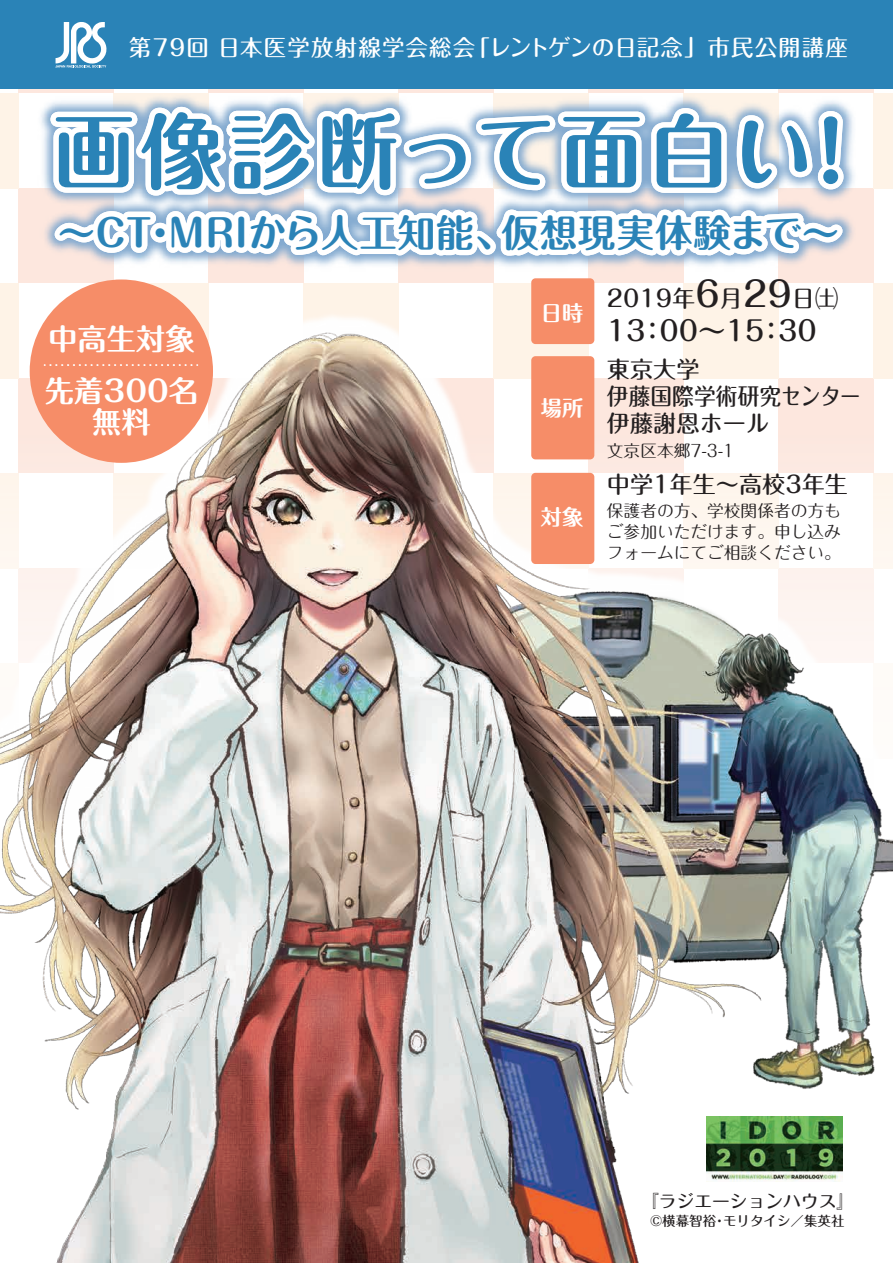
<style>
.page{position:relative;width:893px;height:1263px;background:#fff}
.page>*{position:absolute;margin:0;border:0;box-sizing:border-box;transform-origin:0 0}
.t1{font:700 81.9px "Maru Fo Pro";letter-spacing:.055em;color:#2a83b7}
.t2{font:700 37.5px "Maru Fo Pro";letter-spacing:.025em;color:#2a83b7}
.t3{font:500 34.8px "Maru Fo Pro";color:#231f20}
.t4{font:700 29.4px/52.1px "Maru Fo Pro";color:#fff}
.t5{font:500 27.45px "Maru Fo Pro";color:#231f20}
.t6{font:500 23.25px/27px "Maru Fo Pro";color:#231f20}
.t7{font:500 23.1px "Maru Fo Pro";color:#231f20}
.t8{font:500 22.5px "Maru Fo Pro";letter-spacing:.005em;color:#fff}
.t9{font:500 22.5px "Maru Fo Pro";letter-spacing:.05em;color:#fff}
.t10{font:700 21.3px "Maru Fo Pro";color:#fff}
.t11{font:500 17.7px "Maru Fo Pro";color:#231f20}
.t12{font:16.65px/21px "Maru Fo Pro";color:#231f20;text-align:justify}
.t13{font:500 13.5px "Maru Fo Pro";color:#231f20}
</style>
<div class="page">
<img style="left:0;top:326px;width:893px;height:937px">
<div style="left:0;top:0;width:893px;height:88px;background:#2a83b7"></div>
<div style="left:531px;top:278px;width:63px;height:66px;background:#f68d68;border-radius:4px"></div>
<div style="left:531px;top:473px;width:63px;height:91px;background:#f68d68;border-radius:4px"></div>
<div style="left:531px;top:356px;width:63px;height:103px;background:#f68d68;border-radius:4px"></div>
<img style="left:0;top:88px;width:893px;height:238px">
<div style="left:30px;top:279px;width:183px;height:184px;background:#f68d68;border-radius:50%"></div>
<svg style="left:45px;top:364px;width:153px;height:2px"></svg>
<svg style="left:646px;top:1185px;width:202px;height:52px"></svg>
<svg style="left:45px;top:22px;width:804px;height:299px"></svg>
<img style="left:707px;top:1116px;width:136px;height:65px">
<h3 class="t8" style="left:467px;top:30px;width:382px">「レントゲンの日記念」市民公開講座</h3>
<h3 class="t9" style="left:129px;top:30px;width:348px">第79回日本医学放射線学会総会</h3>
<h1 class="t1" style="left:53px;top:86px;width:763px">画像診断って面白い</h1>
<h2 class="t2" style="left:501px;top:203px;width:339px">仮想現実体験まで~</h2>
<h1 class="t1" style="left:790px;top:86px;width:83px">!</h1>
<h2 class="t2" style="left:58px;top:203px;width:456px">～CT MRIから人工知能、</h2>
<h2 class="t2" style="left:141px;top:203px;width:39px">・</h2>
<h3 class="t4" style="left:45px;top:309px;width:155px">中高生対象先着300名</h3>
<h3 class="t4" style="left:92px;top:392px;width:60px">無料</h3>
<p class="t10" style="left:541px;top:295px;width:44px">日時</p>
<p class="t10" style="left:541px;top:391px;width:44px">場所</p>
<p class="t10" style="left:541px;top:500px;width:44px">対象</p>
<h3 class="t3" style="left:695px;top:266px;width:26px">6</h3>
<h3 class="t3" style="left:743px;top:266px;width:50px">29</h3>
<h3 class="t7" style="left:792px;top:280px;width:48px">日㈯</h3>
<h3 class="t7" style="left:607px;top:280px;width:90px">2019年</h3>
<h3 class="t7" style="left:720px;top:280px;width:25px">月</h3>
<h3 class="t5" style="left:607px;top:309px;width:212px">13：00~15：30</h3>
<h3 class="t6" style="left:607px;top:353px;width:255px">東京大学<br>伊藤国際学術研究センター伊藤謝恩ホール</h3>
<p class="t12" style="left:607px;top:438px;width:129px">文京区本郷7-3-1</p>
<h3 class="t7" style="left:607px;top:466px;width:243px">中学1年生～高校3年生</h3>
<p class="t12" style="left:607px;top:498px;width:235px">保護者の方、学校関係者の方もご参加いただけます。申し込みフォームにてご相談ください。</p>
<p class="t11" style="left:641px;top:1187px;width:215px">『ラジエーションハウス『</p>
<p class="t13" style="left:650px;top:1210px;width:68px">©横幕智裕</p>
<p class="t13" style="left:723px;top:1210px;width:123px">モリタイシ／集英社</p>
<p class="t13" style="left:713px;top:1210px;width:15px">・</p>
</div>
